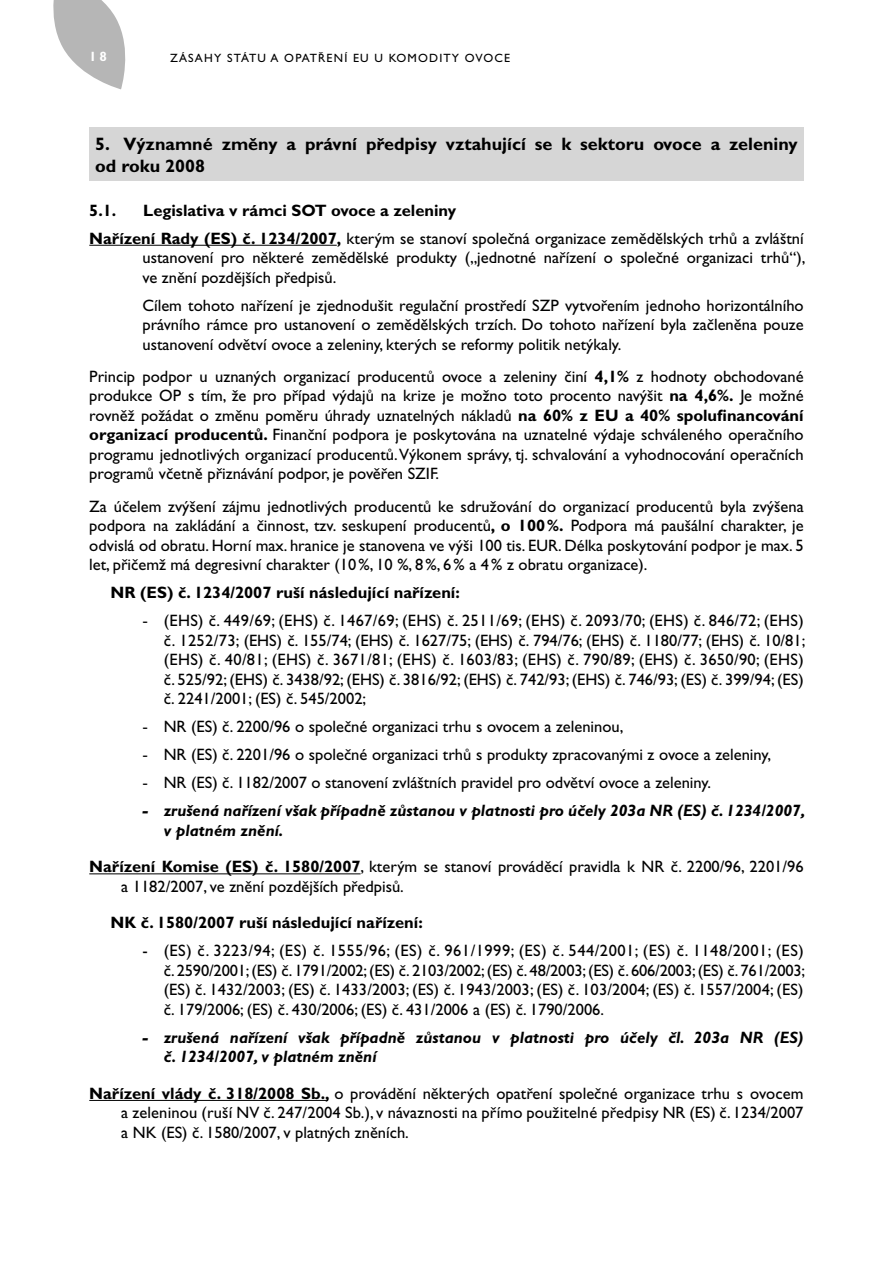
<style>
.page{position:relative;width:893px;height:1263px;background:#fff}
.page>*{position:absolute;margin:0;border:0;box-sizing:border-box;transform-origin:0 0}
.t1{font:700 18px/22px "Gill Sans CE";color:#000}
.t2{font:16.5px/19.5px "Gill Sans CE";color:#000;text-align:justify}
.t3{font:700 16.5px/28px "Gill Sans CE";color:#000}
.t4{font:italic 700 16.5px/19.5px "Gill Sans CE";color:#000}
.t5{font:700 13.5px "Gill Sans CE";color:#fff}
.t6{font:12px "Gill Sans CE";letter-spacing:.1em;color:#000}
.s1{font-weight:400}
.s2{font-weight:700}
.s3{font-family:"Times New Roman"}
</style>
<div class="page">
<svg style="left:53px;top:0;width:73px;height:89px"></svg>
<hr style="left:89px;top:245px;width:248px;height:1px;background:#000">
<hr style="left:89px;top:873px;width:272px;height:1px;background:#000">
<hr style="left:89px;top:1100px;width:239px;height:1px;background:#000">
<div style="left:89px;top:128px;width:715px;height:53px;background:#d6d6d6"></div>
<p class="t5" style="left:89px;top:48px;width:19px">18</p>
<p class="t6" style="left:170px;top:51px;width:305px">ZÁSAHY STÁTU A OPATŘENÍ EU U KOMODITY OVO</p>
<p class="t6" style="left:495px;top:51px;width:17px">CE</p>
<p class="t1" style="left:95px;top:133px;width:704px">5. Významné změny a právní předpisy vztahující se k sektoru ovoce a zeleniny od roku 2008</p>
<p class="t3" style="left:89px;top:196px;width:29px">5.1.</p>
<p class="t3" style="left:89px;top:196px;width:716px;text-indent:54px">Legislativa v rámci SOT ovoce a zeleniny<br>Nařízení Rady (ES) č. 1234/2007, <span class="s1">kterým se stanoví společná organizace zemědělských trhů a zvláštní</span></p>
<p class="t2" style="left:142px;top:248px;width:664px">ustanovení pro některé zemědělské produkty („jednotné nařízení o společné organizaci trhů“), ve znění pozdějších předpisů.</p>
<p class="t2" style="left:142px;top:295px;width:663px">Cílem tohoto nařízení je zjednodušit regulační prostředí SZP vytvořením jednoho horizontálního právního rámce pro ustanovení o zemědělských trzích. Do tohoto nařízení byla začleněna pouze ustanovení odvětví ovoce a zeleniny, kterých se reformy politik netýkaly.</p>
<p class="t2" style="left:89px;top:367px;width:716px">Princip podpor u uznaných organizací producentů ovoce a zeleniny činí <span class="s2">4,1%</span> z hodnoty obchodované produkce OP s tím, že pro případ výdajů na krize je možno toto procento navýšit <span class="s2">na 4,6%.</span> Je možné rovněž požádat o změnu poměru úhrady uznatelných nákladů <span class="s2">na 60% z EU a 40% spolufinancování organizací producentů.</span> Finanční podpora je poskytována na uznatelné výdaje schváleného operačního programu jednotlivých organizací producentů. Výkonem správy, tj. schvalování a vyhodnocování operačních programů včetně přiznávání podpor, je pověřen SZIF.</p>
<p class="t2" style="left:89px;top:496px;width:716px">Za účelem zvýšení zájmu jednotlivých producentů ke sdružování do organizací producentů byla zvýšena podpora na zakládání a činnost, tzv. seskupení producentů<span class="s2">, o 100%.</span> Podpora má paušální charakter, je odvislá od obratu. Horní max. hranice je stanovena ve výši 100 tis. EUR. Délka poskytování podpor je max. 5 let, přičemž má degresivní charakter (10%, 10 %, 8%, 6% a 4% z obratu organizace).</p>
<p class="t3" style="left:111px;top:579px;width:351px">NR (ES) č. 1234/2007 ruší následující nařízení:</p>
<p class="t2" style="left:164px;top:611px;width:643px;text-indent:-21px"><span class="s3">-</span> (EHS) č. 449/69; (EHS) č. 1467/69; (EHS) č. 2511/69; (EHS) č. 2093/70; (EHS) č. 846/72; (EHS) č. 1252/73; (EHS) č. 155/74; (EHS) č. 1627/75; (EHS) č. 794/76; (EHS) č. 1180/77; (EHS) č. 10/81; (EHS) č. 40/81; (EHS) č. 3671/81; (EHS) č. 1603/83; (EHS) č. 790/89; (EHS) č. 3650/90; (EHS) č. 525/92; (EHS) č. 3438/92; (EHS) č. 3816/92; (EHS) č. 742/93; (EHS) č. 746/93; (ES) č. 399/94; (ES) č. 2241/2001; (ES) č. 545/2002;</p>
<p class="t2" style="left:142px;top:717px;width:482px"><span class="s3">-</span> NR (ES) č. 2200/96 o společné organizaci trhu s ovocem a zeleninou,</p>
<p class="t2" style="left:142px;top:745px;width:630px"><span class="s3">-</span> NR (ES) č. 2201/96 o společné organizaci trhů s produkty zpracovanými z ovoce a zeleniny,</p>
<p class="t2" style="left:142px;top:773px;width:570px"><span class="s3">-</span> NR (ES) č. 1182/2007 o stanovení zvláštních pravidel pro odvětví ovoce a zeleniny.</p>
<p class="t4" style="left:164px;top:801px;width:643px;text-indent:-21px">- zrušená nařízení však případně zůstanou v platnosti pro účely 203a NR (ES) č. 1234/2007, v platném znění.</p>
<p class="t2" style="left:121px;top:857px;width:684px;text-indent:-32px"><span class="s2">Nařízení Komise (ES) č. 1580/2007</span>, kterým se stanoví prováděcí pravidla k NR č. 2200/96, 2201/96 a 1182/2007, ve znění pozdějších předpisů.</p>
<p class="t3" style="left:111px;top:909px;width:314px">NK č. 1580/2007 ruší následující nařízení:</p>
<p class="t2" style="left:164px;top:941px;width:643px;text-indent:-21px">- (ES) č. 3223/94; (ES) č. 1555/96; (ES) č. 961/1999; (ES) č. 544/2001; (ES) č. 1148/2001; (ES) č. 2590/2001; (ES) č. 1791/2002; (ES) č. 2103/2002; (ES) č. 48/2003; (ES) č. 606/2003; (ES) č. 761/2003; (ES) č. 1432/2003; (ES) č. 1433/2003; (ES) č. 1943/2003; (ES) č. 103/2004; (ES) č. 1557/2004; (ES) č. 179/2006; (ES) č. 430/2006; (ES) č. 431/2006 a (ES) č. 1790/2006.</p>
<p class="t4" style="left:164px;top:1027px;width:641px;text-indent:-21px">- zrušená nařízení však případně zůstanou v platnosti pro účely čl. 203a NR (ES) č. 1234/2007, v platném znění</p>
<p class="t2" style="left:121px;top:1083px;width:684px;text-indent:-32px"><span class="s2">Nařízení vlády č. 318/2008 Sb.,</span> o provádění některých opatření společné organizace trhu s ovocem a zeleninou (ruší NV č. 247/2004 Sb.), v návaznosti na přímo použitelné předpisy NR (ES) č. 1234/2007 a NK (ES) č. 1580/2007, v platných zněních.</p>
</div>
